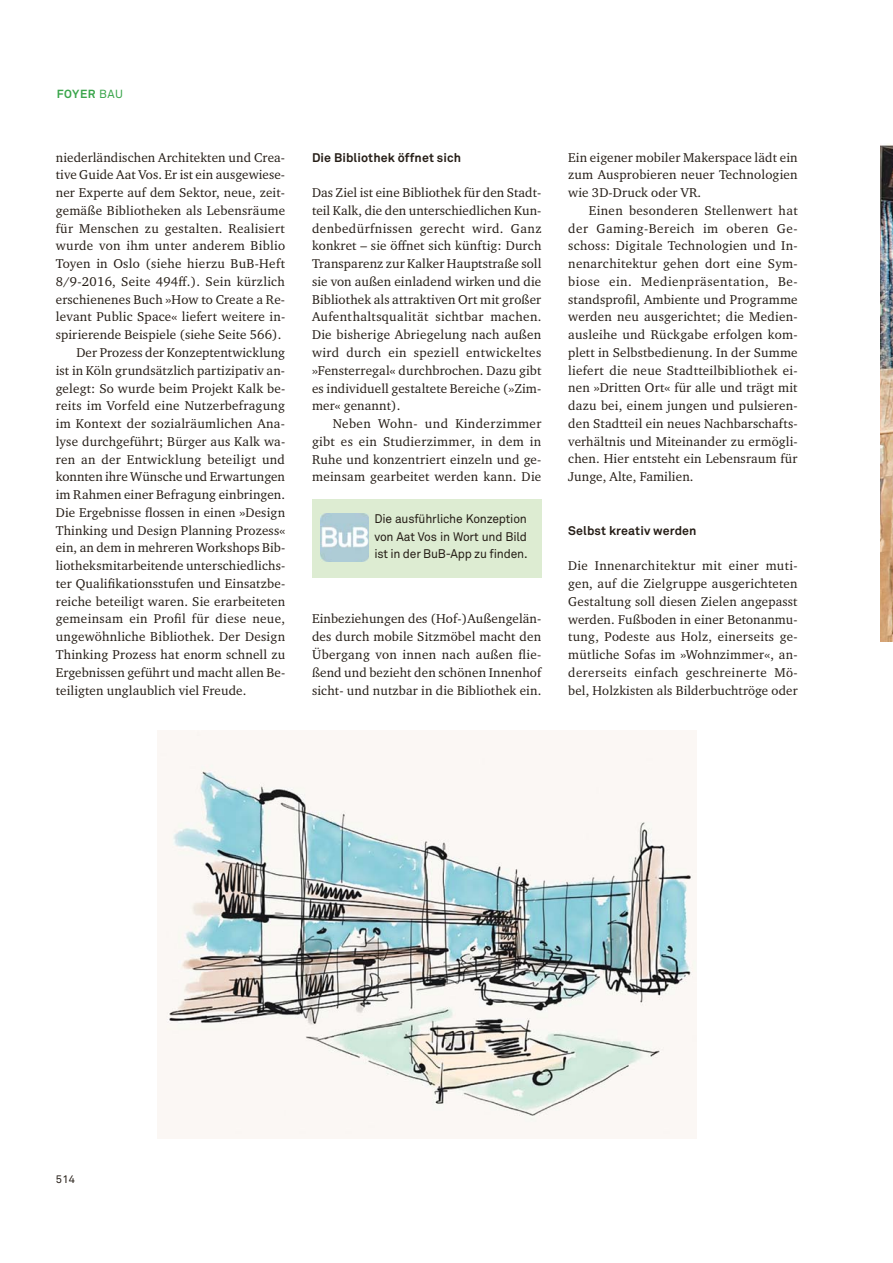
<style>
.page{position:relative;width:893px;height:1263px;background:#fff}
.page>*{position:absolute;margin:0;border:0;box-sizing:border-box;transform-origin:0 0}
.t1{font:13.05px/17.7px "Charter ITC Pro";letter-spacing:.01em;color:#251d16;text-align:justify}
.t2{font:12.45px/17.5px "Akkurat Pro";letter-spacing:-.015em;color:#251d16;text-align:justify}
.t3{font:700 12.45px "Akkurat Pro";letter-spacing:.01em;color:#251d16}
.t4{font:700 11.7px "Akkurat Pro";letter-spacing:.045em;color:#3aa54b}
.t5{font:10.95px "Akkurat Pro";color:#251d16}
.s1{font-weight:400}
</style>
<div class="page">
<img style="left:157px;top:730px;width:539px;height:409px">
<img style="left:880px;top:144px;width:13px;height:497px">
<div style="left:312px;top:499px;width:229px;height:79px;background:#ddecd2"></div>
<img style="left:320px;top:513px;width:49px;height:49px">
<p class="t4" style="left:57px;top:87px;width:68px">FOYER <span class="s1">BAU</span></p>
<p class="t1" style="left:56px;top:149px;width:231px">niederländischen Architekten und Crea-</p>
<p class="t1" style="left:56px;top:167px;width:231px">tive Guide Aat Vos. Er ist ein ausgewiese-</p>
<p class="t1" style="left:56px;top:184px;width:231px">ner Experte auf dem Sektor, neue, zeit-</p>
<p class="t1" style="left:56px;top:202px;width:231px">gemäße Bibliotheken als Lebensräume</p>
<p class="t1" style="left:56px;top:220px;width:231px">für Menschen zu gestalten. Realisiert</p>
<p class="t1" style="left:56px;top:238px;width:231px">wurde von ihm unter anderem Biblio</p>
<p class="t1" style="left:56px;top:255px;width:231px">Toyen in Oslo (siehe hierzu BuB-Heft</p>
<p class="t1" style="left:56px;top:273px;width:231px">8/9-2016, Seite 494ff.). Sein kürzlich</p>
<p class="t1" style="left:56px;top:291px;width:231px">erschienenes Buch »How to Create a Re-</p>
<p class="t1" style="left:56px;top:309px;width:231px">levant Public Space« liefert weitere in-</p>
<p class="t1" style="left:56px;top:326px;width:227px">spirierende Beispiele (siehe Seite 566).</p>
<p class="t1" style="left:76px;top:344px;width:210px">Der Prozess der Konzeptentwicklung</p>
<p class="t1" style="left:56px;top:362px;width:231px">ist in Köln grundsätzlich partizipativ an-</p>
<p class="t1" style="left:56px;top:380px;width:231px">gelegt: So wurde beim Projekt Kalk be-</p>
<p class="t1" style="left:56px;top:398px;width:231px">reits im Vorfeld eine Nutzerbefragung</p>
<p class="t1" style="left:56px;top:415px;width:231px">im Kontext der sozialräumlichen Ana-</p>
<p class="t1" style="left:56px;top:433px;width:231px">lyse durchgeführt; Bürger aus Kalk wa-</p>
<p class="t1" style="left:56px;top:451px;width:231px">ren an der Entwicklung beteiligt und</p>
<p class="t1" style="left:56px;top:469px;width:231px">konnten ihre Wünsche und Erwartungen</p>
<p class="t1" style="left:56px;top:486px;width:231px">im Rahmen einer Befragung einbringen.</p>
<p class="t1" style="left:56px;top:504px;width:231px">Die Ergebnisse flossen in einen »Design</p>
<p class="t1" style="left:56px;top:522px;width:231px">Thinking und Design Planning Prozess«</p>
<p class="t1" style="left:56px;top:540px;width:231px">ein, an dem in mehreren Workshops Bib-</p>
<p class="t1" style="left:56px;top:557px;width:231px">liotheksmitarbeitende unterschiedlichs-</p>
<p class="t1" style="left:56px;top:575px;width:231px">ter Qualifikationsstufen und Einsatzbe-</p>
<p class="t1" style="left:56px;top:593px;width:231px">reiche beteiligt waren. Sie erarbeiteten</p>
<p class="t1" style="left:56px;top:611px;width:231px">gemeinsam ein Profil für diese neue,</p>
<p class="t1" style="left:56px;top:628px;width:231px">ungewöhnliche Bibliothek. Der Design</p>
<p class="t1" style="left:56px;top:646px;width:231px">Thinking Prozess hat enorm schnell zu</p>
<p class="t1" style="left:56px;top:664px;width:231px">Ergebnissen geführt und macht allen Be-</p>
<p class="t1" style="left:56px;top:682px;width:192px">teiligten unglaublich viel Freude.</p>
<p class="t3" style="left:312px;top:150px;width:151px">Die Bibliothek öffnet sich</p>
<p class="t1" style="left:312px;top:184px;width:231px">Das Ziel ist eine Bibliothek für den Stadt&shy;teil Kalk, die den unterschiedlichen Kun&shy;denbedürfnissen gerecht wird. Ganz konkret – sie öffnet sich künftig: Durch Transparenz zur Kalker Hauptstraße soll sie von außen einladend wirken und die Bibliothek als attraktiven Ort mit großer Aufenthaltsqualität sichtbar machen.<br>Die bisherige Abriegelung nach außen wird durch ein speziell entwickeltes »Fensterregal« durchbrochen. Dazu gibt es individuell gestaltete Bereiche (»Zim&shy;mer« genannt).</p>
<p class="t1" style="left:312px;top:415px;width:231px;text-indent:21px">Neben Wohn- und Kinderzimmer gibt es ein Studierzimmer, in dem in Ruhe und konzentriert einzeln und ge&shy;meinsam gearbeitet werden kann. Die</p>
<p class="t2" style="left:374px;top:512px;width:155px">Die ausführliche Konzeption von Aat Vos in Wort und Bild ist in der BuB-App zu finden.</p>
<p class="t1" style="left:312px;top:611px;width:231px">Einbeziehungen des (Hof-)Außengelän&shy;des durch mobile Sitzmöbel macht den Übergang von innen nach außen flie&shy;ßend und bezieht den schönen Innenhof sicht- und nutzbar in die Bibliothek ein.</p>
<p class="t1" style="left:568px;top:149px;width:231px">Ein eigener mobiler Makerspace lädt ein zum Ausprobieren neuer Technologien wie 3D-Druck oder VR.</p>
<p class="t1" style="left:568px;top:202px;width:231px;text-indent:21px">Einen besonderen Stellenwert hat der Gaming-Bereich im oberen Ge&shy;schoss: Digitale Technologien und In&shy;nenarchitektur gehen dort eine Sym&shy;biose ein. Medienpräsentation, Be&shy;standsprofil, Ambiente und Programme werden neu ausgerichtet; die Medien&shy;ausleihe und Rückgabe erfolgen kom&shy;plett in Selbstbedienung. In der Summe liefert die neue Stadtteilbibliothek ei&shy;nen »Dritten Ort« für alle und trägt mit dazu bei, einem jungen und pulsieren&shy;den Stadtteil ein neues Nachbarschafts&shy;verhältnis und Miteinander zu ermögli&shy;chen. Hier entsteht ein Lebensraum für Junge, Alte, Familien.</p>
<p class="t3" style="left:568px;top:523px;width:130px">Selbst kreativ werden</p>
<p class="t1" style="left:568px;top:558px;width:231px">Die Innenarchitektur mit einer muti&shy;gen, auf die Zielgruppe ausgerichteten Gestaltung soll diesen Zielen angepasst werden. Fußboden in einer Betonanmu&shy;tung, Podeste aus Holz, einerseits ge&shy;mütliche Sofas im »Wohnzimmer«, an&shy;dererseits einfach geschreinerte Mö&shy;bel, Holzkisten als Bilderbuchtröge oder</p>
<p class="t5" style="left:56px;top:1175px;width:21px">514</p>
</div>
